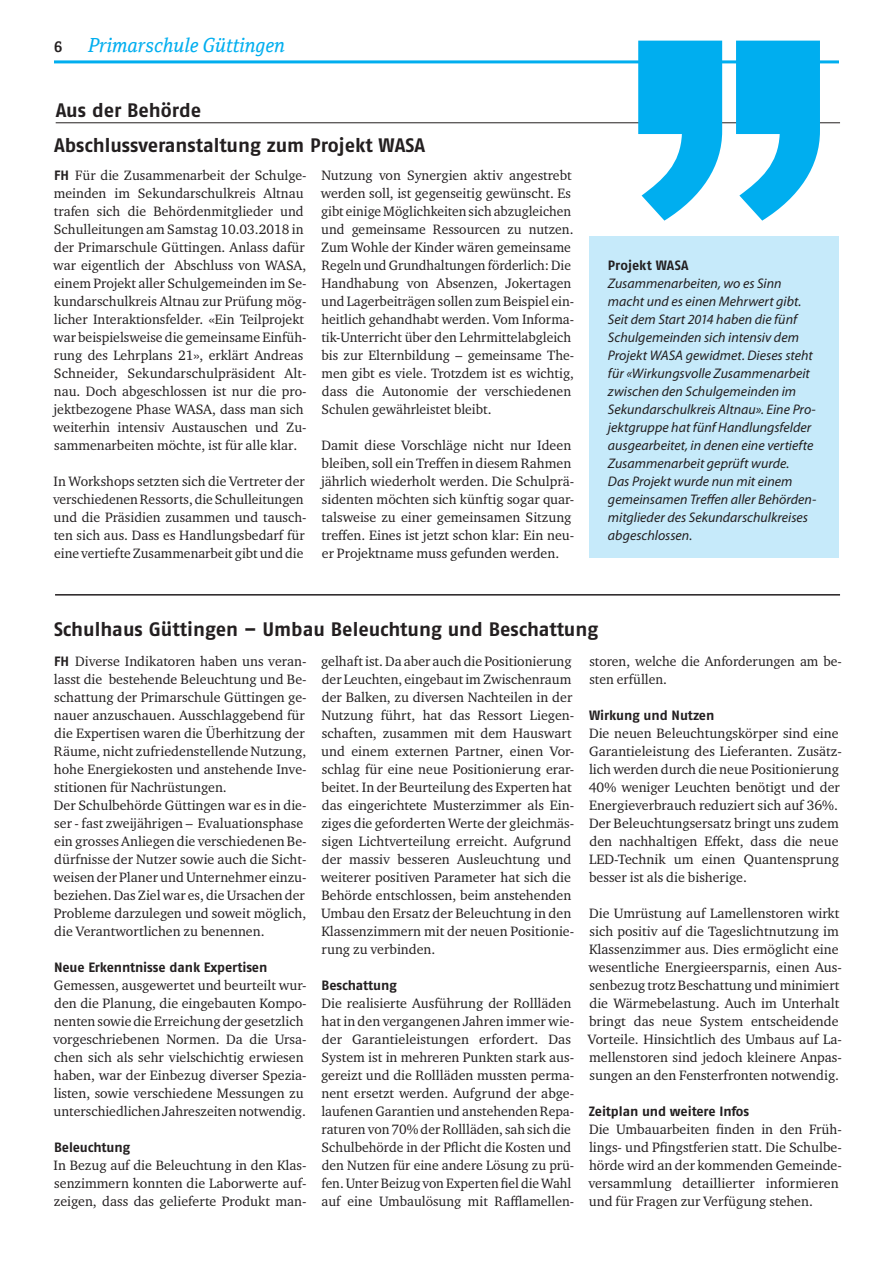
<style>
.page{position:relative;width:893px;height:1263px;background:#fff}
.page>*{position:absolute;margin:0;border:0;box-sizing:border-box;transform-origin:0 0}
.t1{font:700 19.5px/35.4px "Fago OT";letter-spacing:-.005em;color:#231f20}
.t2{font:italic 19.5px "Cordale";color:#00aeef}
.t3{font:700 15px "Cordale";color:#231f20}
.t4{font:13.95px/18px "Charter ITC Pro";color:#231f20}
.t5{font:italic 13.95px/18px "Myriad Pro";color:#231f20}
.t6{font:700 13.5px "Fago OT";letter-spacing:-.01em;color:#231f20}
.s1{font-family:"Fago OT";font-weight:700;font-size:13.5px}
</style>
<div class="page">
<hr style="left:54px;top:60px;width:785px;height:3px;background:#00aeef">
<hr style="left:56px;top:123px;width:784px;height:1px;background:#231f20">
<svg style="left:736px;top:41px;width:84px;height:180px"></svg>
<svg style="left:638px;top:41px;width:84px;height:180px"></svg>
<div style="left:589px;top:236px;width:250px;height:322px;background:#c6eafa"></div>
<hr style="left:55px;top:594px;width:785px;height:2px;background:#231f20">
<p class="t3" style="left:54px;top:38px;width:10px">6</p>
<h1 class="t2" style="left:88px;top:34px;width:199px">Primarschule Güttingen</h1>
<h1 class="t1" style="left:54px;top:92px;width:373px">Aus der Behörde<br>Abschlussveranstaltung zum Projekt WASA</h1>
<p class="t4" style="left:53px;top:166px;width:255px"><span class="s1">FH</span> Für die Zusammenarbeit der Schulge&shy;meinden im Sekundarschulkreis Altnau trafen sich die Behördenmitglieder und Schulleitungen am Samstag 10.03.2018 in der Primarschule Güttingen. Anlass dafür war eigentlich der Abschluss von WASA, einem Projekt aller Schulgemeinden im Se&shy;kundarschulkreis Altnau zur Prüfung mög&shy;licher Interaktionsfelder. «Ein Teilprojekt war beispielsweise die gemeinsame Einfüh&shy;rung des Lehrplans 21», erklärt Andreas Schneider, Sekundarschulpräsident Alt&shy;nau. Doch abgeschlossen ist nur die pro&shy;jektbezogene Phase WASA, dass man sich weiterhin intensiv Austauschen und Zu&shy;sammenarbeiten möchte, ist für alle klar.</p>
<p class="t4" style="left:53px;top:472px;width:255px">In Workshops setzten sich die Vertreter der verschiedenen Ressorts, die Schulleitungen und die Präsidien zusammen und tausch&shy;ten sich aus. Dass es Handlungsbedarf für eine vertiefte Zusammenarbeit gibt und die</p>
<p class="t4" style="left:321px;top:166px;width:255px">Nutzung von Synergien aktiv angestrebt werden soll, ist gegenseitig gewünscht. Es gibt einige Möglichkeiten sich abzugleichen und gemeinsame Ressourcen zu nutzen.<br>Zum Wohle der Kinder wären gemeinsame Regeln und Grundhaltungen förderlich: Die Handhabung von Absenzen, Jokertagen und Lagerbeiträgen sollen zum Beispiel ein&shy;heitlich gehandhabt werden. Vom Informa&shy;tik-Unterricht über den Lehrmittelabgleich bis zur Elternbildung – gemeinsame The&shy;men gibt es viele. Trotzdem ist es wichtig, dass die Autonomie der verschiedenen Schulen gewährleistet bleibt.</p>
<p class="t4" style="left:321px;top:436px;width:255px">Damit diese Vorschläge nicht nur Ideen bleiben, soll ein Treffen in diesem Rahmen jährlich wiederholt werden. Die Schulprä&shy;sidenten möchten sich künftig sogar quar&shy;talsweise zu einer gemeinsamen Sitzung treffen. Eines ist jetzt schon klar: Ein neu&shy;er Projektname muss gefunden werden.</p>
<p class="t6" style="left:608px;top:257px;width:82px">Projekt WASA</p>
<p class="t5" style="left:608px;top:274px;width:210px">Zusammenarbeiten, wo es Sinn macht und es einen Mehrwert gibt.<br>Seit dem Start 2014 haben die fünf Schulgemeinden sich intensiv dem Projekt WASA gewidmet. Dieses steht für «Wirkungsvolle Zusammenarbeit zwischen den Schulgemeinden im Sekundarschulkreis Altnau». Eine Pro&shy;jektgruppe hat fünf Handlungsfelder ausgearbeitet, in denen eine vertiefte Zusammenarbeit geprüft wurde.<br>Das Projekt wurde nun mit einem gemeinsamen Treffen aller Behörden&shy;mitglieder des Sekundarschulkreises abgeschlossen.</p>
<h1 class="t1" style="left:54px;top:611px;width:546px">Schulhaus Güttingen – Umbau Beleuchtung und Beschattung</h1>
<p class="t4" style="left:53px;top:652px;width:255px"><span class="s1">FH</span> Diverse Indikatoren haben uns veran&shy;lasst die bestehende Beleuchtung und Be&shy;schattung der Primarschule Güttingen ge&shy;nauer anzuschauen. Ausschlaggebend für die Expertisen waren die Überhitzung der Räume, nicht zufriedenstellende Nutzung, hohe Energiekosten und anstehende Inve&shy;stitionen für Nachrüstungen.<br>Der Schulbehörde Güttingen war es in die&shy;ser - fast zweijährigen – Evaluationsphase ein grosses Anliegen die verschiedenen Be&shy;dürfnisse der Nutzer sowie auch die Sicht&shy;weisen der Planer und Unternehmer einzu&shy;beziehen. Das Ziel war es, die Ursachen der Probleme darzulegen und soweit möglich, die Verantwortlichen zu benennen.</p>
<p class="t6" style="left:54px;top:959px;width:215px">Neue Erkenntnisse dank Expertisen</p>
<p class="t4" style="left:53px;top:976px;width:255px">Gemessen, ausgewertet und beurteilt wur&shy;den die Planung, die eingebauten Kompo&shy;nenten sowie die Erreichung der gesetzlich vorgeschriebenen Normen. Da die Ursa&shy;chen sich als sehr vielschichtig erwiesen haben, war der Einbezug diverser Spezia&shy;listen, sowie verschiedene Messungen zu unterschiedlichen Jahreszeiten notwendig.</p>
<p class="t6" style="left:54px;top:1139px;width:78px">Beleuchtung</p>
<p class="t4" style="left:54px;top:1156px;width:254px;text-align:justify">In Bezug auf die Beleuchtung in den Klas&shy;senzimmern konnten die Laborwerte auf&shy;zeigen, dass das gelieferte Produkt man-</p>
<p class="t4" style="left:321px;top:652px;width:255px">gelhaft ist. Da aber auch die Positionierung der Leuchten, eingebaut im Zwischenraum der Balken, zu diversen Nachteilen in der Nutzung führt, hat das Ressort Liegen&shy;schaften, zusammen mit dem Hauswart und einem externen Partner, einen Vor&shy;schlag für eine neue Positionierung erar&shy;beitet. In der Beurteilung des Experten hat das eingerichtete Musterzimmer als Ein&shy;ziges die geforderten Werte der gleichmäs&shy;sigen Lichtverteilung erreicht. Aufgrund der massiv besseren Ausleuchtung und weiterer positiven Parameter hat sich die Behörde entschlossen, beim anstehenden Umbau den Ersatz der Beleuchtung in den Klassenzimmern mit der neuen Positionie&shy;rung zu verbinden.</p>
<p class="t6" style="left:322px;top:977px;width:77px">Beschattung</p>
<p class="t4" style="left:321px;top:994px;width:255px">Die realisierte Ausführung der Rollläden hat in den vergangenen Jahren immer wie&shy;der Garantieleistungen erfordert. Das System ist in mehreren Punkten stark aus&shy;gereizt und die Rollläden mussten perma&shy;nent ersetzt werden. Aufgrund der abge&shy;laufenen Garantien und anstehenden Repa&shy;raturen von 70% der Rollläden, sah sich die Schulbehörde in der Pflicht die Kosten und den Nutzen für eine andere Lösung zu prü&shy;fen. Unter Beizug von Experten fiel die Wahl auf eine Umbaulösung mit Rafflamellen-</p>
<p class="t4" style="left:589px;top:652px;width:254px">storen, welche die Anforderungen am be&shy;sten erfüllen.</p>
<p class="t6" style="left:589px;top:707px;width:127px">Wirkung und Nutzen</p>
<p class="t4" style="left:589px;top:724px;width:254px">Die neuen Beleuchtungskörper sind eine Garantieleistung des Lieferanten. Zusätz&shy;lich werden durch die neue Positionierung 40% weniger Leuchten benötigt und der Energieverbrauch reduziert sich auf 36%.<br>Der Beleuchtungsersatz bringt uns zudem den nachhaltigen Effekt, dass die neue LED-Technik um einen Quantensprung besser ist als die bisherige.</p>
<p class="t4" style="left:588px;top:904px;width:255px">Die Umrüstung auf Lamellenstoren wirkt sich positiv auf die Tageslichtnutzung im Klassenzimmer aus. Dies ermöglicht eine wesentliche Energieersparnis, einen Aus&shy;senbezug trotz Beschattung und minimiert die Wärmebelastung. Auch im Unterhalt bringt das neue System entscheidende Vorteile. Hinsichtlich des Umbaus auf La&shy;mellenstoren sind jedoch kleinere Anpas&shy;sungen an den Fensterfronten notwendig.</p>
<p class="t6" style="left:589px;top:1103px;width:162px">Zeitplan und weitere Infos</p>
<p class="t4" style="left:588px;top:1120px;width:255px">Die Umbauarbeiten finden in den Früh&shy;lings- und Pfingstferien statt. Die Schulbe&shy;hörde wird an der kommenden Gemeinde&shy;versammlung detaillierter informieren und für Fragen zur Verfügung stehen.</p>
</div>
